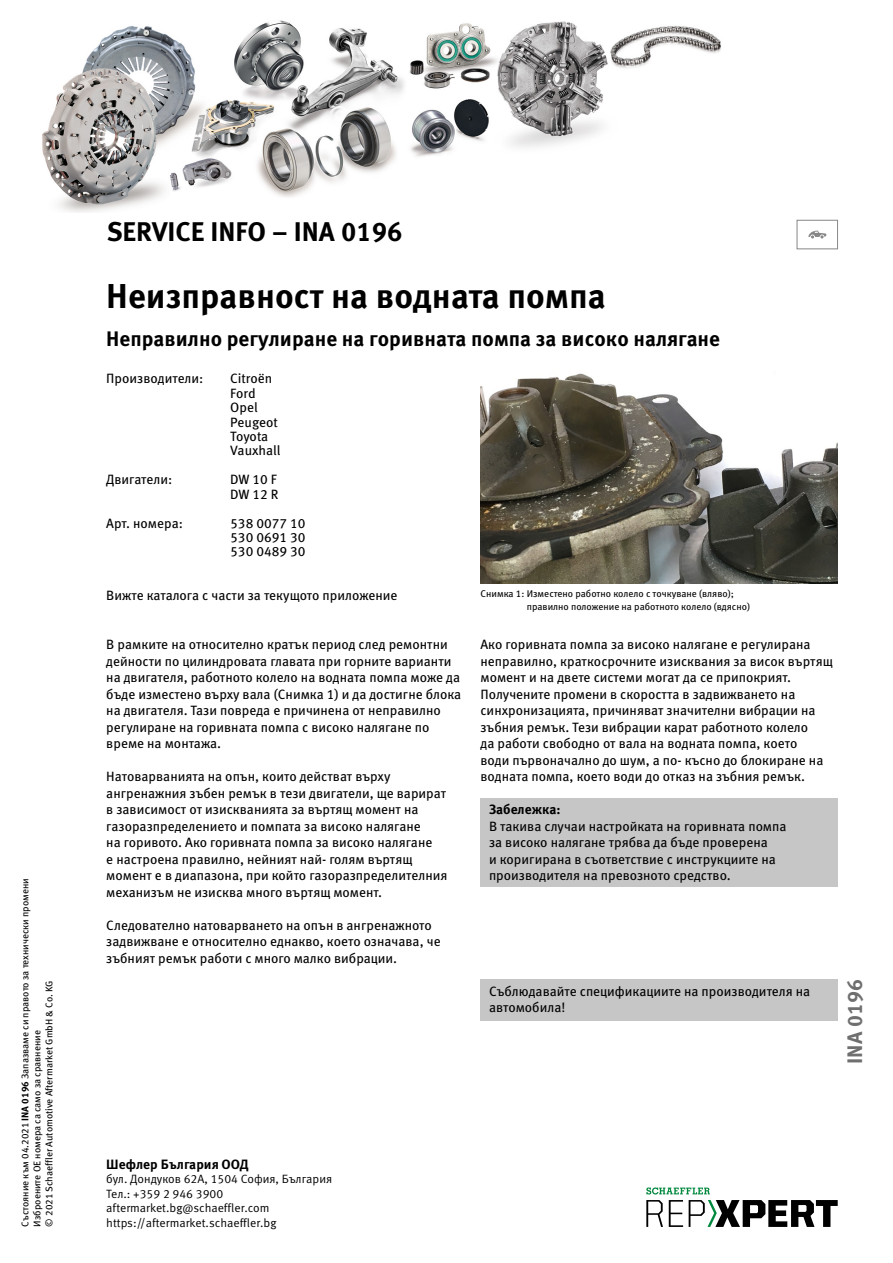
<style>
.page{position:relative;width:893px;height:1263px;background:#fff}
.page>*{position:absolute;margin:0;border:0;box-sizing:border-box;transform-origin:0 0}
.t1{font:700 34.5px "Meta Pro";color:#000}
.t2{font:700 27px "Meta Pro";color:#000}
.t3{font:700 21px "Meta Pro";color:#000}
.t4{font:700 21px "Meta Pro";color:#706f6f}
.t5{font:13.5px/16.5px "Meta Pro";color:#000}
.t6{font:700 13.5px "Meta Pro";color:#000}
.t7{font:12px/14.4px "Meta Pro Norm";color:#000}
.t8{font:9.75px/12px "Meta Pro";color:#000}
.s1{font-weight:700}
</style>
<div class="page">
<img style="left:480px;top:373px;width:358px;height:210px">
<div style="left:480px;top:798px;width:358px;height:89px;background:#c6c6c6"></div>
<div style="left:480px;top:980px;width:358px;height:41px;background:#c6c6c6"></div>
<div style="left:797px;top:220px;width:41px;height:29px;border:1px solid #878787"></div>
<svg style="left:808px;top:231px;width:18px;height:7px"></svg>
<img style="left:42px;top:20px;width:679px;height:192px">
<svg style="left:646px;top:1200px;width:17px;height:27px"></svg>
<svg style="left:669px;top:1200px;width:14px;height:27px"></svg>
<svg style="left:689px;top:1200px;width:149px;height:27px"></svg>
<svg style="left:646px;top:1187px;width:64px;height:7px"></svg>
<p class="t8" style="left:19px;top:1226px;width:350px;rotate:-90deg">Състояние към 04.2021 <span class="s1">INA 0196</span> Запазваме си правото за технически промени<br>Изброените ОЕ номера са само за сравнение<br>© 2021 Schaeffler Automotive Aftermarket GmbH &amp; Co. KG</p>
<h2 class="t2" style="left:107px;top:210px;width:297px">SERVICE INFO – INA 0196</h2>
<h1 class="t1" style="left:106px;top:269px;width:501px">Неизправност на водната помпа</h1>
<h3 class="t3" style="left:106px;top:323px;width:615px">Неправилно регулиране на горивната помпа за високо налягане</h3>
<p class="t5" style="left:106px;top:369px;width:99px">Производители:</p>
<p class="t5" style="left:230px;top:370px;width:52px;line-height:14.4px">Citroën<br>Ford<br>Opel<br>Peugeot<br>Toyota<br>Vauxhall</p>
<p class="t5" style="left:106px;top:470px;width:67px">Двигатели:</p>
<p class="t5" style="left:230px;top:471px;width:50px;line-height:14.4px">DW 10 F<br>DW 12 R</p>
<p class="t5" style="left:106px;top:514px;width:78px">Арт. номерa:</p>
<p class="t5" style="left:230px;top:515px;width:77px;line-height:14.4px;text-align:justify">538 0077 10<br>530 0691 30<br>530 0489 30</p>
<p class="t5" style="left:106px;top:586px;width:293px">Вижте каталога с части за текущото приложение</p>
<p class="t8" style="left:527px;top:587px;width:225px;line-height:12.8px;text-indent:-46px">Снимка 1: Изместено работно колело с точкуване (вляво); правилно положение на работното колело (вдясно)</p>
<p class="t5" style="left:106px;top:635px;width:356px">В рамките на относително кратък период след ремонтни дейности по цилиндровата главата при горните варианти на двигателя, работното колело на водната помпа може да бъде изместено върху вала (Снимка 1) и да достигне блока на двигателя. Тази повреда е причинена от неправилно регулиране на горивната помпа с високо налягане по време на монтажа.</p>
<p class="t5" style="left:106px;top:767px;width:343px">Натоварванията на опън, които действат върху ангренажния зъбен ремък в тези двигатели, ще варират в зависимост от изискванията за въртящ момент на газоразпределението и помпата за високо налягане<br>на горивото. Ако горивната помпа за високо налягане<br>е настроена правилно, нейният най- голям въртящ момент е в диапазона, при който газоразпределителния механизъм не изисква много въртящ момент.</p>
<p class="t5" style="left:106px;top:916px;width:336px">Следователно натоварването на опън в ангренажното задвижване е относително еднакво, което означава, че зъбният ремък работи с много малко вибрации.</p>
<p class="t5" style="left:480px;top:635px;width:354px">Ако горивната помпа за високо налягане е регулирана неправилно, краткосрочните изисквания за висок въртящ момент и на двете системи могат да се припокрият.<br>Получените промени в скоростта в задвижването на синхронизацията, причиняват значителни вибрации на зъбния ремък. Тези вибрации карат работното колело<br>да работи свободно от вала на водната помпа, което<br>води първоначално до шум, а по- късно до блокиране на водната помпа, което води до отказ на зъбния ремък.</p>
<p class="t6" style="left:489px;top:799px;width:73px">Забележка:</p>
<p class="t5" style="left:489px;top:817px;width:299px">В такива случаи настройката на горивната помпа за високо налягане трябва да бъде проверена<br>и коригирана в съответствие с инструкциите на производителя на превозното средство.</p>
<p class="t6" style="left:106px;top:1154px;width:144px">Шефлер България ООД</p>
<p class="t7" style="left:106px;top:1171px;width:227px">бул. Дондуков 62А, 1504 София, България Тел.: +359 2 946 3900 aftermarket.bg@schaeffler.com https://aftermarket.schaeffler.bg</p>
<p class="t5" style="left:489px;top:982px;width:323px">Съблюдавайте спецификациите на производителя на автомобила!</p>
<h3 class="t4" style="left:838px;top:1064px;width:86px;rotate:-90deg">INA 0196</h3>
</div>
